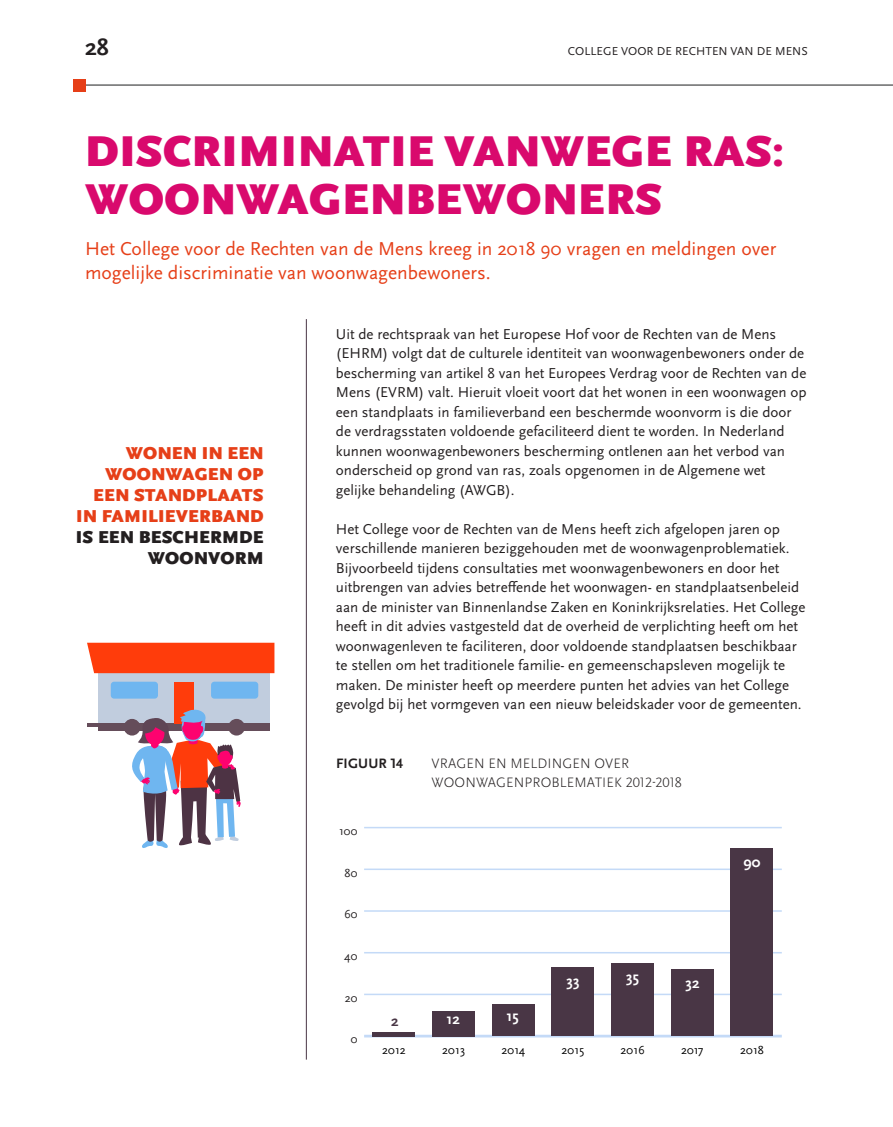
<style>
.page{position:relative;width:893px;height:1127px;background:#fff}
.page>*{position:absolute;margin:0;border:0;box-sizing:border-box;transform-origin:0 0}
.Paginatitels{font:900 45px/48px "Scala Sans Pro";letter-spacing:.01em;color:#d9096d}
.t1{font:700 24px "Scala Sans Pro";color:#231f20}
.Intro_hoofdstuk{font:19.5px/24px "Scala Sans Pro";color:#e63f18}
.uiteglicht_txt{font:900 18px/21px "Scala Sans Pro";letter-spacing:.01em;color:#e63f18;text-align:right}
.t2{font:15.15px "Scala Sans Pro Bold 10";color:#fff}
.t3{font:15.15px "Scala Sans Pro Bold 10";color:#493645}
.Brood{font:15px/19.5px "Scala Sans Pro";color:#231f20}
.t4{font:300 14.25px/19.5px "Scala Sans Pro";letter-spacing:.01em;color:#231f20}
.t5{font:700 14.25px "Scala Sans Pro";letter-spacing:.01em;color:#231f20}
.t6{font:12.15px "Scala Sans Pro 18";color:#000}
.t7{font:12.15px "Scala Sans Pro 18";color:#231f20}
.t8{font:12px "Scala Sans Pro 4";letter-spacing:.01em;color:#231f20}
.s1{color:#231f20}
</style>
<div class="page">
<hr style="left:79px;top:85px;width:814px;height:1px;background:#1d1e1f">
<div style="left:73px;top:79px;width:12px;height:12px;background:#e63f18"></div>
<hr style="left:364px;top:1035px;width:418px;height:2px;background:#c4daf7">
<hr style="left:364px;top:993px;width:418px;height:2px;background:#c4daf7">
<hr style="left:364px;top:952px;width:418px;height:1px;background:#c4daf7">
<hr style="left:364px;top:910px;width:418px;height:2px;background:#c4daf7">
<hr style="left:364px;top:868px;width:418px;height:2px;background:#c4daf7">
<hr style="left:364px;top:827px;width:418px;height:1px;background:#c4daf7">
<hr style="left:372px;top:1032px;width:43px;height:4px;background:#493645">
<div style="left:432px;top:1011px;width:43px;height:25px;background:#493645"></div>
<div style="left:492px;top:1005px;width:43px;height:31px;background:#493645"></div>
<div style="left:551px;top:967px;width:43px;height:69px;background:#493645"></div>
<div style="left:611px;top:963px;width:43px;height:73px;background:#493645"></div>
<div style="left:671px;top:969px;width:43px;height:67px;background:#493645"></div>
<div style="left:730px;top:848px;width:43px;height:188px;background:#493645"></div>
<hr style="left:306px;top:319px;width:1px;height:740px;background:#493645">
<div style="left:98px;top:652px;width:172px;height:71px;background:#c1cdde"></div>
<div style="left:87px;top:643px;width:187px;height:30px;background:#ff3c0b"></div>
<div style="left:98px;top:723px;width:172px;height:8px;background:#654d5a"></div>
<hr style="left:87px;top:723px;width:16px;height:4px;background:#654d5a">
<div style="left:111px;top:682px;width:47px;height:16px;background:#6fb6f0;border-radius:3px"></div>
<div style="left:211px;top:682px;width:47px;height:17px;background:#6fb6f0;border-radius:3px"></div>
<div style="left:175px;top:682px;width:19px;height:41px;background:#ff3c0b"></div>
<svg style="left:130px;top:707px;width:111px;height:141px"></svg>
<div style="left:124px;top:719px;width:16px;height:16px;background:#654d5a;border-radius:50%"></div>
<div style="left:228px;top:719px;width:17px;height:16px;background:#654d5a;border-radius:50%"></div>
<h2 class="t1" style="left:85px;top:34px;width:25px">28</h2>
<p class="t8" style="left:568px;top:44px;width:242px">COLLEGE VOOR DE RECHTEN VAN DE MENS</p>
<h1 class="Paginatitels" style="left:85px;top:128px;width:700px">DISCRIMINATIE VANWEGE RAS:<br>WOONWAGENBEWONERS</h1>
<p class="Intro_hoofdstuk" style="left:85px;top:237px;width:693px">Het College voor de Rechten van de Mens kreeg in 2018 90 vragen en meldingen over mogelijke discriminatie van woonwagenbewoners.</p>
<p class="uiteglicht_txt" style="left:76px;top:443px;width:189px">WONEN IN EEN<br>WOONWAGEN OP<br>EEN STANDPLAATS<br>IN FAMILIEVERBAND<br><span class="s1">IS EEN BESCHERMDE<br>WOONVORM</span></p>
<p class="Brood" style="left:336px;top:324px;width:472px">Uit de rechtspraak van het Europese Hof voor de Rechten van de Mens (EHRM) volgt dat de culturele identiteit van woonwagenbewoners onder de bescherming van artikel 8 van het Europees Verdrag voor de Rechten van de Mens (EVRM) valt. Hieruit vloeit voort dat het wonen in een woonwagen op een standplaats in familieverband een beschermde woonvorm is die door de verdragsstaten voldoende gefaciliteerd dient te worden. In Nederland kunnen woonwagenbewoners bescherming ontlenen aan het verbod van onderscheid op grond van ras, zoals opgenomen in de Algemene wet gelijke behandeling (AWGB).</p>
<p class="Brood" style="left:336px;top:519px;width:471px">Het College voor de Rechten van de Mens heeft zich afgelopen jaren op verschillende manieren beziggehouden met de woonwagenproblematiek.<br>Bijvoorbeeld tijdens consultaties met woonwagenbewoners en door het uitbrengen van advies betreffende het woonwagen- en standplaatsenbeleid aan de minister van Binnenlandse Zaken en Koninkrijksrelaties. Het College heeft in dit advies vastgesteld dat de overheid de verplichting heeft om het woonwagenleven te faciliteren, door voldoende standplaatsen beschikbaar te stellen om het traditionele familie- en gemeenschapsleven mogelijk te maken. De minister heeft op meerdere punten het advies van het College gevolgd bij het vormgeven van een nieuw beleidskader voor de gemeenten.</p>
<p class="t5" style="left:336px;top:755px;width:68px">FIGUUR 14</p>
<p class="t4" style="left:432px;top:753px;width:252px">VRAGEN EN MELDINGEN OVER<br>WOONWAGENPROBLEMATIEK 2012-2018</p>
<p class="t7" style="left:339px;top:824px;width:20px">100</p>
<p class="t7" style="left:345px;top:866px;width:14px">80</p>
<p class="t7" style="left:344px;top:907px;width:15px">60</p>
<p class="t7" style="left:344px;top:949px;width:15px">40</p>
<p class="t7" style="left:345px;top:991px;width:14px">20</p>
<p class="t7" style="left:351px;top:1032px;width:8px">0</p>
<p class="t3" style="left:391px;top:1012px;width:9px">2</p>
<p class="t2" style="left:447px;top:1010px;width:15px">12</p>
<p class="t2" style="left:507px;top:1007px;width:14px">15</p>
<p class="t2" style="left:626px;top:968px;width:14px">35</p>
<p class="t2" style="left:567px;top:972px;width:15px">33</p>
<p class="t2" style="left:685px;top:974px;width:16px">32</p>
<p class="t2" style="left:743px;top:853px;width:18px">90</p>
<p class="t6" style="left:382px;top:1043px;width:25px">2012</p>
<p class="t6" style="left:442px;top:1043px;width:24px">2013</p>
<p class="t6" style="left:501px;top:1043px;width:25px">2014</p>
<p class="t6" style="left:562px;top:1043px;width:24px">2015</p>
<p class="t6" style="left:620px;top:1043px;width:26px">2016</p>
<p class="t6" style="left:681px;top:1043px;width:24px">2017</p>
<p class="t6" style="left:740px;top:1043px;width:25px">2018</p>
</div>
